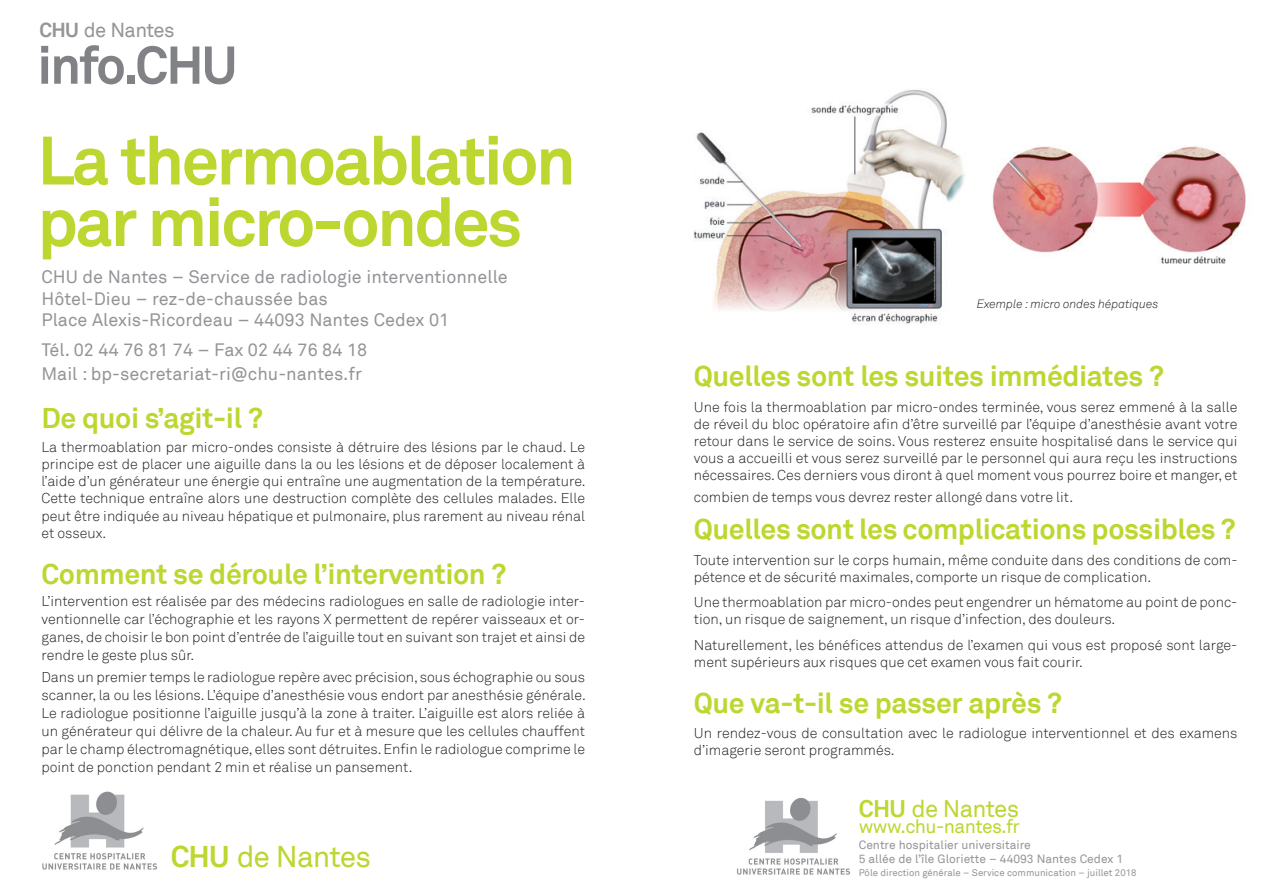
<style>
.page{position:relative;width:1263px;height:893px;background:#fff}
.page>*{position:absolute;margin:0;border:0;box-sizing:border-box;transform-origin:0 0}
.t1{font:700 67.5px/61.5px "Akkurat";letter-spacing:-.04em;color:#bed630}
.t2{font:700 52.5px "Akkurat";letter-spacing:-.04em;color:#808285}
.t3{font:30px "Akkurat";letter-spacing:-.03em;color:#bed630}
.t4{font:700 28.5px "Akkurat";letter-spacing:-.015em;color:#bed630}
.t5{font:24px "Akkurat";letter-spacing:-.03em;color:#bed630}
.t6{font:20.25px "Akkurat";letter-spacing:-.03em;color:#939598}
.t7{font:19.2px "Akkurat";letter-spacing:-.03em;color:#bed630}
.t8{font:18px/21.6px "Akkurat";color:#939598}
.t9{font:300 14.25px/17.1px "Akkurat";color:#231f20;text-align:justify}
.t10{font:12px/14.4px "Akkurat";color:#939598}
.t11{font:italic 300 12px "Akkurat";color:#231f20}
.t12{font:9.6px "Akkurat";color:#939598}
.s1{font-weight:700}
</style>
<div class="page">
<img style="left:42px;top:791px;width:116px;height:79px">
<img style="left:737px;top:798px;width:113px;height:77px">
<img style="left:694px;top:89px;width:271px;height:235px">
<img style="left:992px;top:146px;width:254px;height:118px">
<h3 class="t6" style="left:39px;top:18px;width:137px"><span class="s1">CHU</span> de Nantes</h3>
<h2 class="t2" style="left:37px;top:32px;width:202px">info.CHU</h2>
<h1 class="t1" style="left:38px;top:130px;width:540px">La thermoablation par micro-ondes</h1>
<p class="t8" style="left:41px;top:266px;width:468px">CHU de Nantes – Service de radiologie interventionnelle<br>Hôtel-Dieu – rez-de-chaussée bas<br>Place Alexis-Ricordeau – 44093 Nantes Cedex 01</p>
<p class="t8" style="left:41px;top:339px;width:327px;line-height:23.4px">Tél. 02 44 76 81 74 – Fax 02 44 76 84 18<br>Mail : bp-secretariat-ri@chu-nantes.fr</p>
<h3 class="t4" style="left:41px;top:400px;width:223px">De quoi s’agit-il ?</h3>
<p class="t9" style="left:41px;top:439px;width:546px">La thermoablation par micro-ondes consiste à détruire des lésions par le chaud. Le principe est de placer une aiguille dans la ou les lésions et de déposer localement à l’aide d’un générateur une énergie qui entraîne une augmentation de la température.<br>Cette technique entraîne alors une destruction complète des cellules malades. Elle peut être indiquée au niveau hépatique et pulmonaire, plus rarement au niveau rénal et osseux.</p>
<h3 class="t4" style="left:41px;top:556px;width:466px">Comment se déroule l’intervention ?</h3>
<p class="t9" style="left:41px;top:592px;width:545px;line-height:18px">L’intervention est réalisée par des médecins radiologues en salle de radiologie inter&shy;ventionnelle car l’échographie et les rayons X permettent de repérer vaisseaux et or&shy;ganes, de choisir le bon point d’entrée de l’aiguille tout en suivant son trajet et ainsi de rendre le geste plus sûr.</p>
<p class="t9" style="left:41px;top:668px;width:546px;line-height:18px">Dans un premier temps le radiologue repère avec précision, sous échographie ou sous scanner, la ou les lésions. L’équipe d’anesthésie vous endort par anesthésie générale.<br>Le radiologue positionne l’aiguille jusqu’à la zone à traiter. L’aiguille est alors reliée à un générateur qui délivre de la chaleur. Au fur et à mesure que les cellules chauffent par le champ électromagnétique, elles sont détruites. Enfin le radiologue comprime le point de ponction pendant 2 min et réalise un pansement.</p>
<h3 class="t3" style="left:171px;top:838px;width:202px"><span class="s1">CHU</span> de Nantes</h3>
<p class="t11" style="left:977px;top:297px;width:183px">Exemple : micro ondes hépatiques</p>
<h3 class="t4" style="left:694px;top:358px;width:471px">Quelles sont les suites immédiates ?</h3>
<p class="t9" style="left:694px;top:399px;width:545px">Une fois la thermoablation par micro-ondes terminée, vous serez emmené à la salle de réveil du bloc opératoire afin d’être surveillé par l’équipe d’anesthésie avant votre retour dans le service de soins. Vous resterez ensuite hospitalisé dans le service qui vous a accueilli et vous serez surveillé par le personnel qui aura reçu les instructions nécessaires. Ces derniers vous diront à quel moment vous pourrez boire et manger, et</p>
<p class="t9" style="left:694px;top:489px;width:381px">combien de temps vous devrez rester allongé dans votre lit.</p>
<h3 class="t4" style="left:694px;top:511px;width:543px">Quelles sont les complications possibles ?</h3>
<p class="t9" style="left:694px;top:551px;width:545px">Toute intervention sur le corps humain, même conduite dans des conditions de com&shy;pétence et de sécurité maximales, comporte un risque de complication.</p>
<p class="t9" style="left:694px;top:594px;width:545px">Une thermoablation par micro-ondes peut engendrer un hématome au point de ponc&shy;tion, un risque de saignement, un risque d’infection, des douleurs.</p>
<p class="t9" style="left:694px;top:637px;width:545px">Naturellement, les bénéfices attendus de l’examen qui vous est proposé sont large&shy;ment supérieurs aux risques que cet examen vous fait courir.</p>
<h3 class="t4" style="left:694px;top:684px;width:370px">Que va-t-il se passer après ?</h3>
<p class="t9" style="left:694px;top:725px;width:545px">Un rendez-vous de consultation avec le radiologue interventionnel et des examens d’imagerie seront programmés.</p>
<h3 class="t5" style="left:859px;top:794px;width:162px"><span class="s1">CHU</span> de Nantes</h3>
<h3 class="t7" style="left:859px;top:815px;width:163px">www.chu-nantes.fr</h3>
<p class="t10" style="left:859px;top:838px;width:266px">Centre hospitalier universitaire<br>5 allée de l’île Gloriette – 44093 Nantes Cedex 1</p>
<p class="t12" style="left:859px;top:867px;width:279px">Pôle direction générale – Service communication – juillet 2018</p>
</div>
